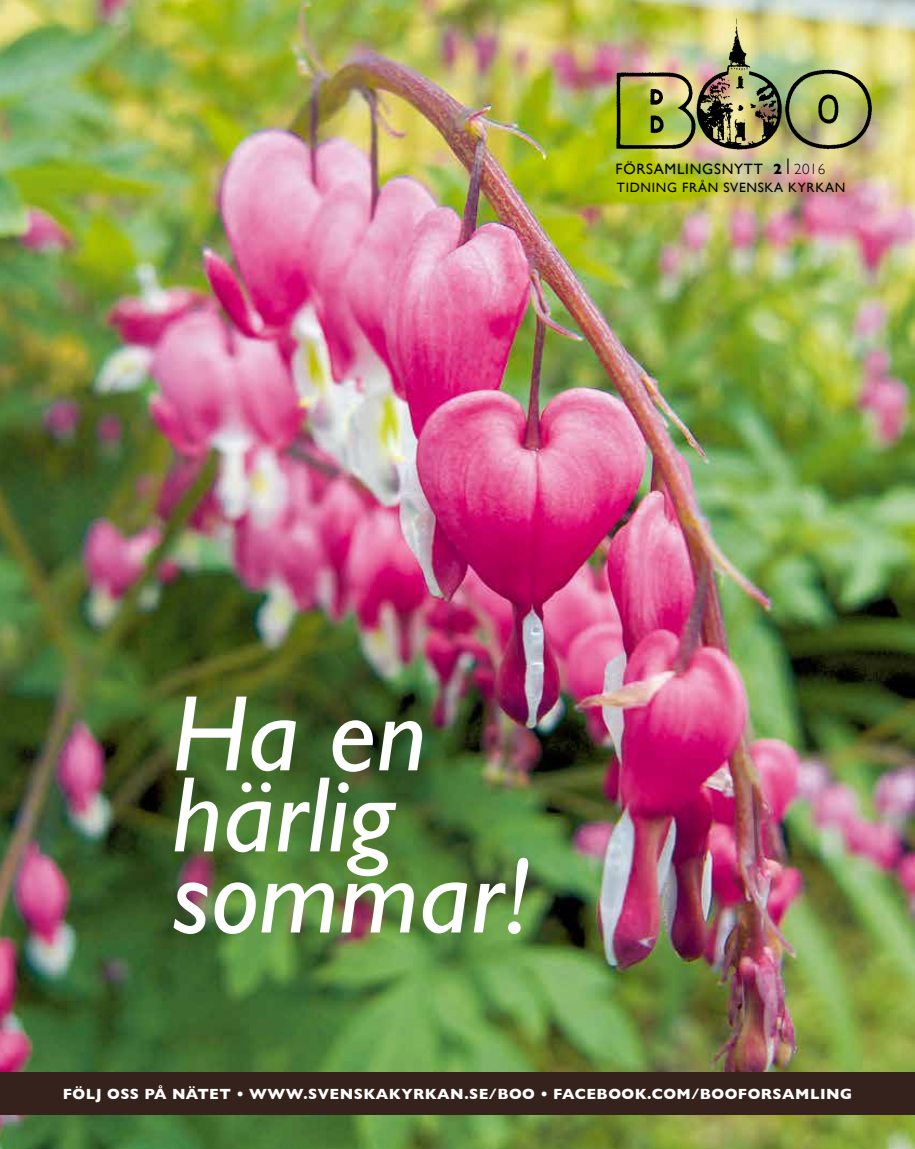
<style>
.page{position:relative;width:915px;height:1149px;background:#fff}
.page>*{position:absolute;margin:0;border:0;box-sizing:border-box;transform-origin:0 0}
.t1{font:italic 108px/81px "Gill Sans";color:#fff}
.t2{font:700 15px "Gill Sans";letter-spacing:.03em;color:#fff}
.t3{font:15px "Gill Sans";letter-spacing:.05em;color:#000}
.t4{font:13.5px "Gill Sans";letter-spacing:.05em;color:#000}
.s1{font-weight:700}
.s2{font-weight:300;font-size:22.5px}
.s3{font-weight:300}
</style>
<div class="page">
<img style="left:0;top:0;width:914px;height:1148px">
<img style="left:606px;top:15px;width:274px;height:139px">
<div style="left:0;top:1071px;width:914px;height:43px;background:#35221c"></div>
<p class="t3" style="left:615px;top:160px;width:211px">FÖRSAMLINGSNYTT <span class="s1">2</span><span class="s2">1</span><span class="s3">2016</span></p>
<p class="t4" style="left:616px;top:179px;width:230px">TIDNING FRÅN SVENSKA KYRKAN</p>
<h1 class="t1" style="left:172px;top:693px;width:359px">Ha en härlig sommar!</h1>
<p class="t2" style="left:63px;top:1081px;width:790px">FÖLJ OSS PÅ NÄTET • WWW.SVENSKAKYRKAN.SE/BOO • FACEBOOK.COM/BOOFORSAMLING</p>
</div>
